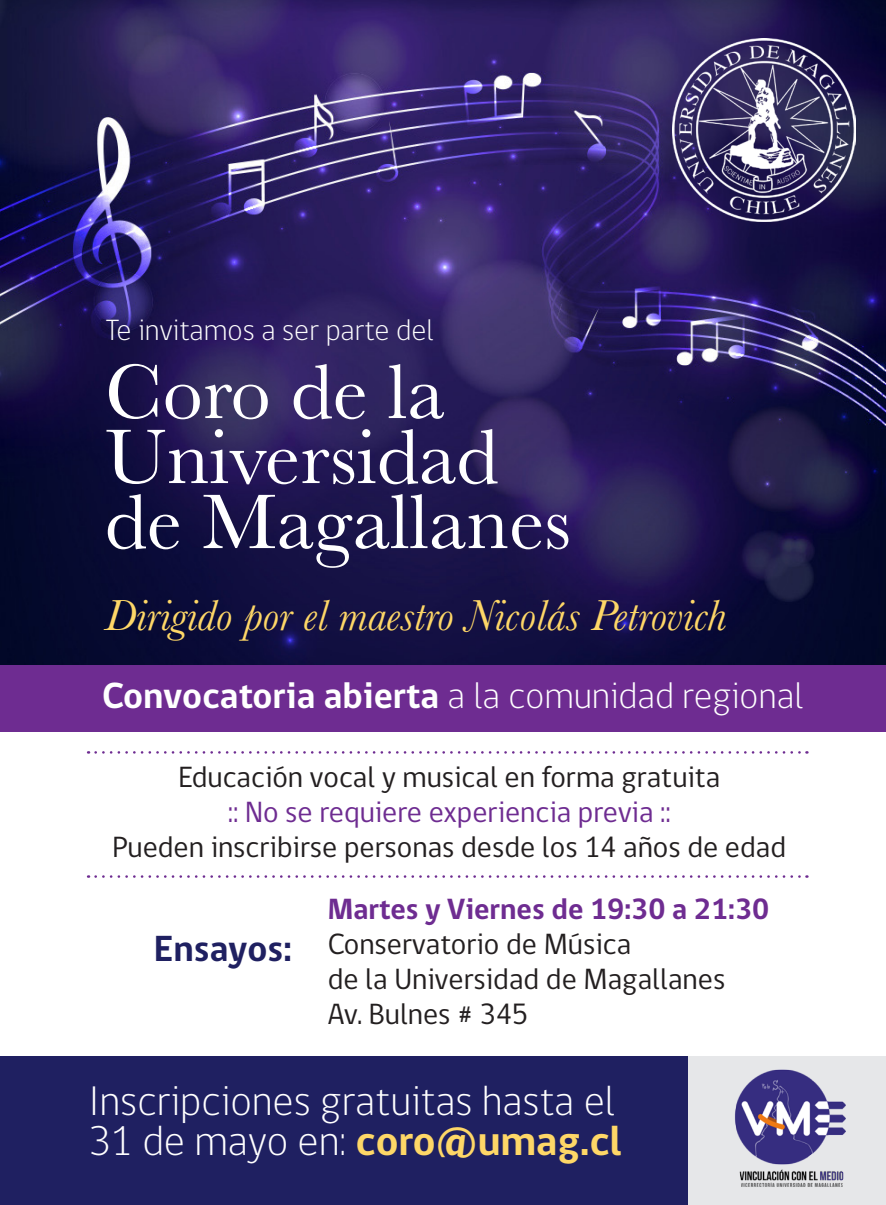
<style>
.page{position:relative;width:886px;height:1205px;background:#fff}
.page>*{position:absolute;margin:0;border:0;box-sizing:border-box;transform-origin:0 0}
.t1{font:80.25px "Baskerville";color:#fff}
.t2{font:italic 45px "Baskerville";color:#fed767}
.t3{font:300 42.5px "gob CL";color:#fff}
.t4{font:700 42.5px "gob CL";color:#fed767}
.t5{font:300 37.25px "gob CL";color:#fff}
.t6{font:700 37.25px "gob CL";color:#1f2061}
.t7{font:30px "gob CL";color:#231f20}
.t8{font:30px "gob CL";color:#6e2c91}
.t9{font:700 30px "gob CL";color:#6e2c91}
.t10{font:300 30px "gob CL";color:#fff}
.s1{font-weight:700}
.s2{font-weight:300;color:#fff}
</style>
<div class="page">
<div style="left:687px;top:1056px;width:199px;height:149px;background:#e6e7e9"></div>
<div style="left:0;top:665px;width:886px;height:66px;background:#6e2c91"></div>
<img style="left:0;top:0;width:886px;height:665px">
<img style="left:672px;top:39px;width:183px;height:183px">
<div style="left:0;top:1056px;width:687px;height:149px;background:#1f2061"></div>
<svg style="left:96px;top:751px;width:711px;height:2px"></svg>
<svg style="left:96px;top:875px;width:711px;height:3px"></svg>
<img style="left:735px;top:1069px;width:111px;height:118px">
<p class="t10" style="left:106px;top:309px;width:330px">Te invitamos a ser parte del</p>
<p class="t1" style="left:105px;top:341px;width:341px">Coro de la</p>
<p class="t1" style="left:105px;top:406px;width:395px">Universidad</p>
<p class="t1" style="left:105px;top:471px;width:468px">de Magallanes</p>
<p class="t2" style="left:106px;top:585px;width:622px">Dirigido por el maestro Nicolás Petrovich</p>
<p class="t5" style="left:102px;top:670px;width:703px"><span class="s1">Convocatoria abierta</span> a la comunidad regional</p>
<p class="t7" style="left:179px;top:756px;width:543px">Educación vocal y musical en forma gratuita</p>
<p class="t8" style="left:228px;top:791px;width:445px">:: No se requiere experiencia previa ::</p>
<p class="t7" style="left:113px;top:826px;width:675px">Pueden inscribirse personas desde los 14 años de edad</p>
<p class="t6" style="left:154px;top:923px;width:139px">Ensayos:</p>
<p class="t9" style="left:328px;top:888px;width:443px">Martes y Viernes de 19:30 a 21:30</p>
<p class="t7" style="left:328px;top:923px;width:305px">Conservatorio de Música</p>
<p class="t7" style="left:328px;top:958px;width:399px">de la Universidad de Magallanes</p>
<p class="t7" style="left:328px;top:993px;width:202px">Av. Bulnes # 345</p>
<p class="t3" style="left:89px;top:1071px;width:528px">Inscripciones gratuitas hasta el</p>
<p class="t4" style="left:89px;top:1112px;width:535px"><span class="s2">31 de mayo en:</span> coro@umag.cl</p>
</div>
